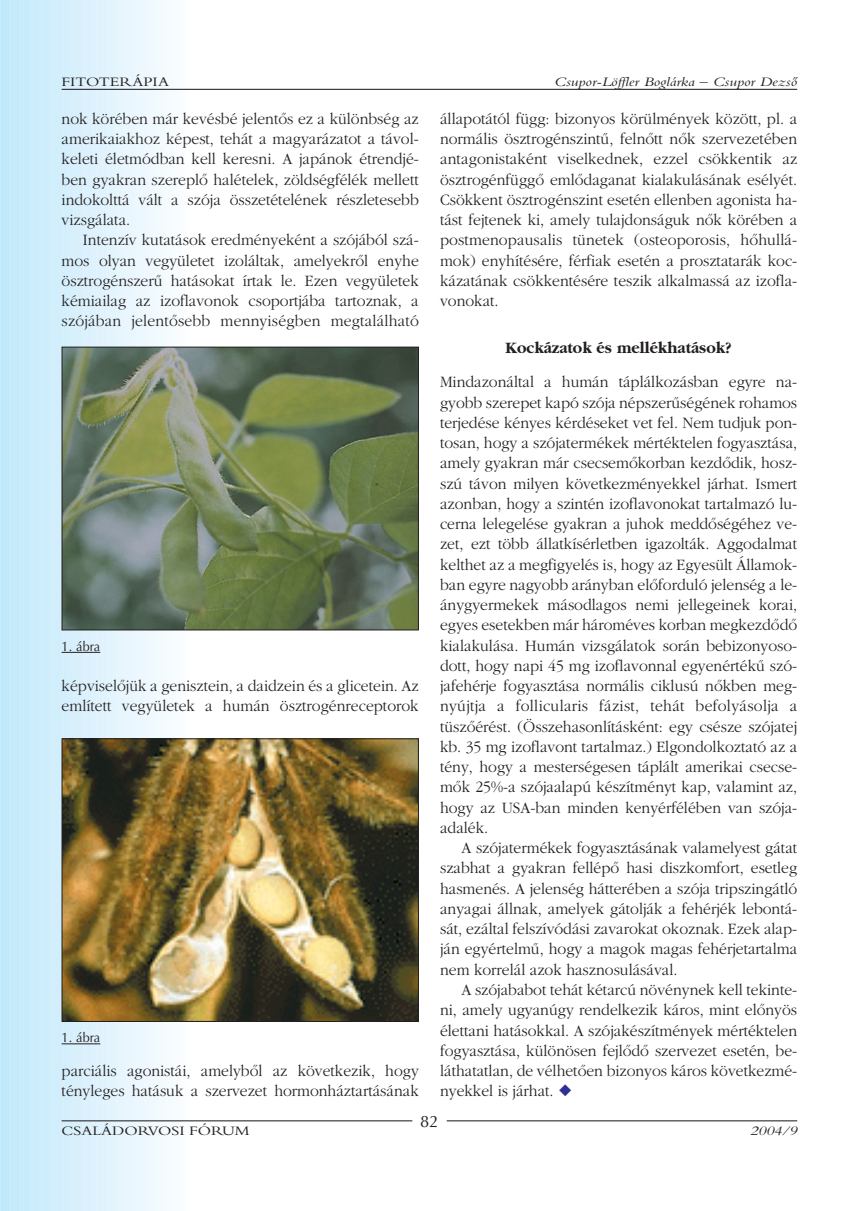
<style>
.page{position:relative;width:858px;height:1211px;background:#fff}
.page>*{position:absolute;margin:0;border:0;box-sizing:border-box;transform-origin:0 0}
.t1{font:300 16.5px/20.2px "Cf Garamond";color:#231f1f;text-align:justify;scale:.95 1}
.t2{font:700 16.5px "Cf Garamond";color:#231f1f;scale:.95 1}
.t3{font:16.5px "Cf Optima";color:#231f1f}
.t4{font:13.5px "Cf Bembo Italic";color:#231f1f;scale:1.2 1}
.t5{font:13.5px "Cf Bembo";color:#231f1f;scale:1.2 1}
.t6{font:13.5px "Cf Optima";color:#231f1f;scale:.95 1}
.t7{font:italic 13.5px "Cf Bembo";color:#231f1f;scale:1.2 1}
.s1{color:#2e3193}
</style>
<div class="page">
<div style="left:180px;top:0;width:9px;height:1210px;background:#fbfeff"></div>
<div style="left:174px;top:0;width:8px;height:1210px;background:#f8fcff"></div>
<div style="left:167px;top:0;width:9px;height:1210px;background:#f6fbfe"></div>
<div style="left:160px;top:0;width:9px;height:1210px;background:#f3fbfe"></div>
<div style="left:154px;top:0;width:8px;height:1210px;background:#f1fafe"></div>
<div style="left:147px;top:0;width:9px;height:1210px;background:#eff9fe"></div>
<div style="left:141px;top:0;width:8px;height:1210px;background:#eef8fe"></div>
<div style="left:134px;top:0;width:8px;height:1210px;background:#ecf7fe"></div>
<div style="left:127px;top:0;width:9px;height:1210px;background:#eaf6fe"></div>
<div style="left:121px;top:0;width:8px;height:1210px;background:#e8f6fd"></div>
<div style="left:114px;top:0;width:8px;height:1210px;background:#e6f6fd"></div>
<div style="left:107px;top:0;width:9px;height:1210px;background:#e3f4fd"></div>
<div style="left:101px;top:0;width:8px;height:1210px;background:#e0f3fd"></div>
<div style="left:94px;top:0;width:9px;height:1210px;background:#dff2fd"></div>
<div style="left:87px;top:0;width:9px;height:1210px;background:#ddf2fd"></div>
<div style="left:81px;top:0;width:8px;height:1210px;background:#dbf1fd"></div>
<div style="left:74px;top:0;width:9px;height:1210px;background:#d8f0fc"></div>
<div style="left:68px;top:0;width:8px;height:1210px;background:#d7effc"></div>
<div style="left:61px;top:0;width:8px;height:1210px;background:#d4effc"></div>
<svg style="left:59px;top:0;width:4px;height:1210px;fill:#d3eefc"></svg>
<div style="left:51px;top:0;width:8px;height:1210px;background:#d1eefc"></div>
<div style="left:44px;top:0;width:9px;height:1210px;background:#cfeefc"></div>
<div style="left:38px;top:0;width:8px;height:1210px;background:#cdedfc"></div>
<div style="left:31px;top:0;width:9px;height:1210px;background:#cbecfc"></div>
<div style="left:24px;top:0;width:9px;height:1210px;background:#c8ebfb"></div>
<div style="left:18px;top:0;width:8px;height:1210px;background:#c7ebfb"></div>
<div style="left:11px;top:0;width:9px;height:1210px;background:#c5eafb"></div>
<div style="left:5px;top:0;width:8px;height:1210px;background:#c2e9fb"></div>
<div style="left:0;top:0;width:6px;height:1210px;background:#c0e8fb"></div>
<hr style="left:62px;top:1120px;width:350px;height:1px;background:#231f1f">
<hr style="left:447px;top:1120px;width:350px;height:1px;background:#231f1f">
<hr style="left:62px;top:89px;width:735px;height:1px;background:#231f1f">
<hr style="left:62px;top:652px;width:32px;height:1px;background:#231f1f">
<img style="left:64px;top:349px;width:353px;height:279px">
<div style="left:62px;top:347px;width:357px;height:283px;border:1px solid #231f1f"></div>
<hr style="left:62px;top:1043px;width:32px;height:1px;background:#231f1f">
<img style="left:64px;top:740px;width:353px;height:279px">
<div style="left:62px;top:738px;width:357px;height:283px;border:1px solid #231f1f"></div>
<p class="t5" style="left:62px;top:76px;width:91px">FITOTERÁPIA</p>
<p class="t4" style="left:554px;top:76px;width:204px">Csupor-Löffler Boglárka – Csupor Dezsô</p>
<p class="t1" style="left:62px;top:110px;width:378px">nok körében már kevésbé jelentôs ez a különbség az amerikaiakhoz képest, tehát a magyarázatot a távol&shy;keleti életmódban kell keresni. A japánok étrendjé&shy;ben gyakran szereplô halételek, zöldségfélék mellett indokolttá vált a szója összetételének részletesebb vizsgálata.</p>
<p class="t1" style="left:62px;top:231px;width:377px;text-indent:21px">Intenzív kutatások eredményeként a szójából szá&shy;mos olyan vegyületet izoláltak, amelyekrôl enyhe ösztrogénszerû hatásokat írtak le. Ezen vegyületek kémiailag az izoflavonok csoportjába tartoznak, a szójában jelentôsebb mennyiségben megtalálható</p>
<p class="t6" style="left:62px;top:641px;width:42px">1. ábra</p>
<p class="t1" style="left:62px;top:677px;width:378px">képviselôjük a genisztein, a daidzein és a glicetein. Az említett vegyületek a humán ösztrogénreceptorok</p>
<p class="t6" style="left:62px;top:1032px;width:42px">1. ábra</p>
<p class="t1" style="left:62px;top:1062px;width:377px">parciális agonistái, amelybôl az következik, hogy tényleges hatásuk a szervezet hormonháztartásának</p>
<p class="t1" style="left:440px;top:110px;width:378px">állapotától függ: bizonyos körülmények között, pl. a normális ösztrogénszintû, felnôtt nôk szervezetében antagonistaként viselkednek, ezzel csökkentik az ösztrogénfüggô emlôdaganat kialakulásának esélyét.<br>Csökkent ösztrogénszint esetén ellenben agonista ha&shy;tást fejtenek ki, amely tulajdonságuk nôk körében a postmenopausalis tünetek (osteoporosis, hôhullá&shy;mok) enyhítésére, férfiak esetén a prosztatarák koc&shy;kázatának csökkentésére teszik alkalmassá az izofla&shy;vonokat.</p>
<p class="t2" style="left:506px;top:341px;width:240px">Kockázatok és mellékhatások?</p>
<p class="t1" style="left:440px;top:373px;width:378px">Mindazonáltal a humán táplálkozásban egyre na&shy;gyobb szerepet kapó szója népszerûségének rohamos terjedése kényes kérdéseket vet fel. Nem tudjuk pon&shy;tosan, hogy a szójatermékek mértéktelen fogyasztása, amely gyakran már csecsemôkorban kezdôdik, hosz&shy;szú távon milyen következményekkel járhat. Ismert azonban, hogy a szintén izoflavonokat tartalmazó lu&shy;cerna lelegelése gyakran a juhok meddôségéhez ve&shy;zet, ezt több állatkísérletben igazolták. Aggodalmat kelthet az a megfigyelés is, hogy az Egyesült Államok&shy;ban egyre nagyobb arányban elôforduló jelenség a le&shy;ánygyermekek másodlagos nemi jellegeinek korai, egyes esetekben már hároméves korban megkezdôdô kialakulása. Humán vizsgálatok során bebizonyoso&shy;dott, hogy napi 45 mg izoflavonnal egyenértékû szó&shy;jafehérje fogyasztása normális ciklusú nôkben meg&shy;nyújtja a follicularis fázist, tehát befolyásolja a tüszôérést. (Összehasonlításként: egy csésze szójatej kb. 35 mg izoflavont tartalmaz.) Elgondolkoztató az a tény, hogy a mesterségesen táplált amerikai csecse&shy;môk 25%-a szójaalapú készítményt kap, valamint az, hogy az USA-ban minden kenyérfélében van szója&shy;adalék.</p>
<p class="t1" style="left:440px;top:839px;width:377px;text-indent:21px">A szójatermékek fogyasztásának valamelyest gátat szabhat a gyakran fellépô hasi diszkomfort, esetleg hasmenés. A jelenség hátterében a szója tripszingátló anyagai állnak, amelyek gátolják a fehérjék lebontá&shy;sát, ezáltal felszívódási zavarokat okoznak. Ezek alap&shy;ján egyértelmû, hogy a magok magas fehérjetartalma nem korrelál azok hasznosulásával.</p>
<p class="t1" style="left:440px;top:981px;width:377px;text-indent:21px">A szójababot tehát kétarcú növénynek kell tekinte&shy;ni, amely ugyanúgy rendelkezik káros, mint elônyös élettani hatásokkal. A szójakészítmények mértéktelen fogyasztása, különösen fejlôdô szervezet esetén, be&shy;láthatatlan, de vélhetôen bizonyos káros következmé&shy;nyekkel is járhat. <span class="s1">◆</span></p>
<p class="t3" style="left:420px;top:1115px;width:20px">82</p>
<p class="t5" style="left:62px;top:1125px;width:158px">CSALÁDORVOSI FÓRUM</p>
<p class="t7" style="left:750px;top:1125px;width:43px">2004/9</p>
</div>
